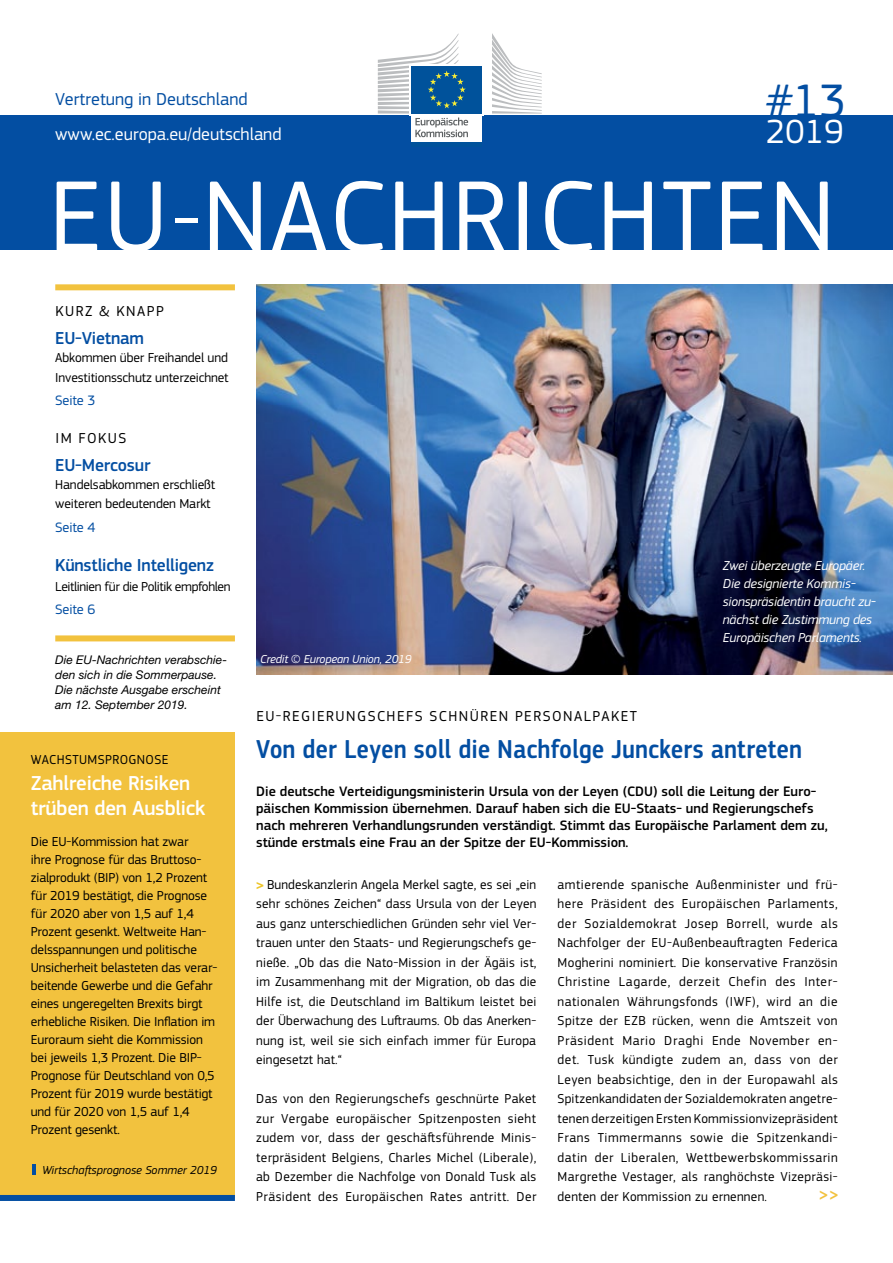
<style>
.page{position:relative;width:893px;height:1263px;background:#fff}
.page>*{position:absolute;margin:0;border:0;box-sizing:border-box;transform-origin:0 0}
.t1{font:105px "EC Square Sans Pro";color:#fff}
.t2{font:48.9px "EC Square Sans Pro";color:#034ea2}
.t3{font:34.95px "EC Square Sans Pro";color:#fff}
.t4{font:500 27px "EC Square Sans Cond Pro";letter-spacing:.02em;color:#034ea2}
.t5{font:500 21px/25.5px "EC Square Sans Pro";letter-spacing:-.01em;color:#fff}
.t6{font:500 18px "EC Square Sans Pro";letter-spacing:-.01em;color:#034ea2}
.t7{font:18px "EC Square Sans Pro";color:#fff}
.t8{font:18px "EC Square Sans Pro";color:#034ea2}
.t9{font:500 18px "EC Square Sans Pro";color:#f2c23e}
.t10{font:15px "EC Square Sans Pro";letter-spacing:.1em;color:#000}
.t11{font:500 14.25px/17.1px "EC Square Sans Pro";color:#000}
.t12{font:14.25px "EC Square Sans Pro";letter-spacing:-.01em;color:#034ea2}
.t13{font:13.5px/19.5px "EC Square Sans Pro";letter-spacing:-.01em;color:#000;text-align:justify}
.t14{font:italic 13.5px/18px "EC Square Sans Pro";letter-spacing:-.01em;color:#fff}
.t15{font:13.5px "EC Square Sans Pro";letter-spacing:-.03em;color:#000}
.t16{font:italic 12px/15px "Helvetica Neue LT";color:#000}
.t17{font:italic 12px "EC Square Sans Pro";color:#000}
.t18{font:italic 12px "EC Square Sans Pro";letter-spacing:-.01em;color:#fff}
.s1{font-family:"Helvetica Neue LT";font-weight:700;font-stretch:condensed;color:#edc52a}
</style>
<div class="page">
<img style="left:256px;top:284px;width:637px;height:390px">
<div style="left:0;top:733px;width:235px;height:465px;background:#f2c23e"></div>
<svg style="left:32px;top:1164px;width:3px;height:10px"></svg>
<div style="left:55px;top:635px;width:180px;height:6px;background:#f2c23e"></div>
<div style="left:55px;top:284px;width:180px;height:6px;background:#f2c23e"></div>
<div style="left:0;top:1195px;width:235px;height:6px;background:#034ea2"></div>
<div style="left:0;top:116px;width:893px;height:134px;background:#034ea2"></div>
<svg style="left:492px;top:33px;width:50px;height:81px"></svg>
<div style="left:411px;top:112px;width:71px;height:32px;background:#fff"></div>
<div style="left:411px;top:66px;width:71px;height:48px;background:#00529b"></div>
<hr style="left:411px;top:143px;width:71px;height:4px;background:#00529b">
<svg style="left:378px;top:33px;width:90px;height:104px"></svg>
<div style="left:175px;top:218px;width:23px;height:5px;background:#fff"></div>
<h3 class="t8" style="left:55px;top:89px;width:194px">Vertretung in Deutschland</h3>
<h2 class="t2" style="left:765px;top:72px;width:82px">#13</h2>
<h3 class="t7" style="left:55px;top:123px;width:228px">www.ec.europa.eu/deutschland</h3>
<h3 class="t3" style="left:766px;top:111px;width:79px">2019</h3>
<h1 class="t1" style="left:49px;top:155px;width:279px">EU Nachrichten</h1>
<p class="t10" style="left:55px;top:302px;width:20px">Kurz</p>
<p class="t10" style="left:99px;top:302px;width:37px">&amp; Knapp</p>
<h3 class="t6" style="left:55px;top:328px;width:90px">EU-Vietnam</h3>
<p class="t13" style="left:55px;top:348px;width:175px">Abkommen über Freihandel und<br>Investitionsschutz unterzeichnet</p>
<p class="t12" style="left:55px;top:392px;width:42px">Seite 3</p>
<p class="t10" style="left:55px;top:429px;width:43px">Im Fokus</p>
<h3 class="t6" style="left:55px;top:454px;width:97px">EU-Mercosur</h3>
<p class="t13" style="left:55px;top:475px;width:161px">Handelsabkommen erschließt weiteren bedeutenden Markt</p>
<p class="t12" style="left:55px;top:519px;width:42px">Seite 4</p>
<h3 class="t6" style="left:55px;top:555px;width:160px">Künstliche Intelligenz</h3>
<p class="t15" style="left:55px;top:578px;width:177px">Leitlinien für die Politik empfohlen</p>
<p class="t12" style="left:55px;top:601px;width:42px">Seite 6</p>
<p class="t14" style="left:723px;top:556px;width:155px">Zwei überzeugte Europäer.<br>Die designierte Kommis&shy;sionspräsidentin braucht zu&shy;nächst die Zustimmung des<br>Europäischen Parlaments.</p>
<p class="t16" style="left:55px;top:652px;width:173px">Die EU-Nachrichten verabschie-</p>
<p class="t18" style="left:260px;top:652px;width:153px">Credit © European Union, 2019</p>
<p class="t16" style="left:55px;top:667px;width:167px">den sich in die Sommerpause.<br>Die nächste Ausgabe erscheint am 12. September 2019.</p>
<p class="t10" style="left:256px;top:707px;width:47px">EU-Regierungschefs</p>
<p class="t10" style="left:429px;top:707px;width:11px">schnüren</p>
<p class="t10" style="left:515px;top:707px;width:20px">Personalpaket</p>
<h3 class="t4" style="left:256px;top:733px;width:547px">Von der Leyen soll die Nachfolge Junckers antreten</h3>
<p class="t13" style="left:31px;top:750px;width:20px">Wachstumsprognose</p>
<h3 class="t5" style="left:31px;top:770px;width:176px">Zahlreiche Risiken trüben den Ausblick</h3>
<p class="t13" style="left:31px;top:833px;width:188px;line-height:18px;text-align:left">Die EU-Kommission hat zwar<br>ihre Prognose für das Bruttoso&shy;zialprodukt (BIP) von 1,2 Prozent für 2019 bestätigt, die Prognose für 2020 aber von 1,5 auf 1,4<br>Prozent gesenkt. Weltweite Han&shy;delsspannungen und politische<br>Unsicherheit belasteten das verar&shy;beitende Gewerbe und die Gefahr eines ungeregelten Brexits birgt erhebliche Risiken. Die Inflation im<br>Euroraum sieht die Kommission bei jeweils 1,3 Prozent. Die BIP-<br>Prognose für Deutschland von 0,5<br>Prozent für 2019 wurde bestätigt und für 2020 von 1,5 auf 1,4<br>Prozent gesenkt.</p>
<p class="t11" style="left:256px;top:783px;width:573px">Die deutsche Verteidigungsministerin Ursula von der Leyen (CDU) soll die Leitung der Euro&shy;päischen Kommission übernehmen. Darauf haben sich die EU-Staats- und Regierungschefs nach mehreren Verhandlungsrunden verständigt. Stimmt das Europäische Parlament dem zu, stünde erstmals eine Frau an der Spitze der EU-Kommission.</p>
<p class="t13" style="left:256px;top:875px;width:282px"><span class="s1">&gt;</span> Bundeskanzlerin Angela Merkel sagte, es sei „ein sehr schönes Zeichen“ dass Ursula von der Leyen aus ganz unterschiedlichen Gründen sehr viel Ver&shy;trauen unter den Staats- und Regierungschefs ge&shy;nieße. „Ob das die Nato-Mission in der Ägäis ist, im Zusammenhang mit der Migration, ob das die Hilfe ist, die Deutschland im Baltikum leistet bei der Überwachung des Luftraums. Ob das Anerken&shy;nung ist, weil sie sich einfach immer für Europa eingesetzt hat.“</p>
<p class="t13" style="left:256px;top:1089px;width:282px">Das von den Regierungschefs geschnürte Paket zur Vergabe europäischer Spitzenposten sieht zudem vor, dass der geschäftsführende Minis&shy;terpräsident Belgiens, Charles Michel (Liberale), ab Dezember die Nachfolge von Donald Tusk als Präsident des Europäischen Rates antritt. Der</p>
<p class="t13" style="left:558px;top:875px;width:282px">amtierende spanische Außenminister und frü&shy;here Präsident des Europäischen Parlaments, der Sozialdemokrat Josep Borrell, wurde als Nachfolger der EU-Außenbeauftragten Federica Mogherini nominiert. Die konservative Französin Christine Lagarde, derzeit Chefin des Inter&shy;nationalen Währungsfonds (IWF), wird an die Spitze der EZB rücken, wenn die Amtszeit von Präsident Mario Draghi Ende November en&shy;det. Tusk kündigte zudem an, dass von der Leyen beabsichtige, den in der Europawahl als Spitzenkandidaten der Sozialdemokraten angetre&shy;tenen derzeitigen Ersten Kommissionvizepräsident Frans Timmermanns sowie die Spitzenkandi&shy;datin der Liberalen, Wettbewerbskommissarin Margrethe Vestager, als ranghöchste Vizepräsi&shy;denten der Kommission zu ernennen.</p>
<p class="t17" style="left:42px;top:1163px;width:176px">Wirtschaftsprognose Sommer 2019</p>
<h3 class="t9" style="left:819px;top:1185px;width:22px">&gt;&gt;</h3>
</div>
